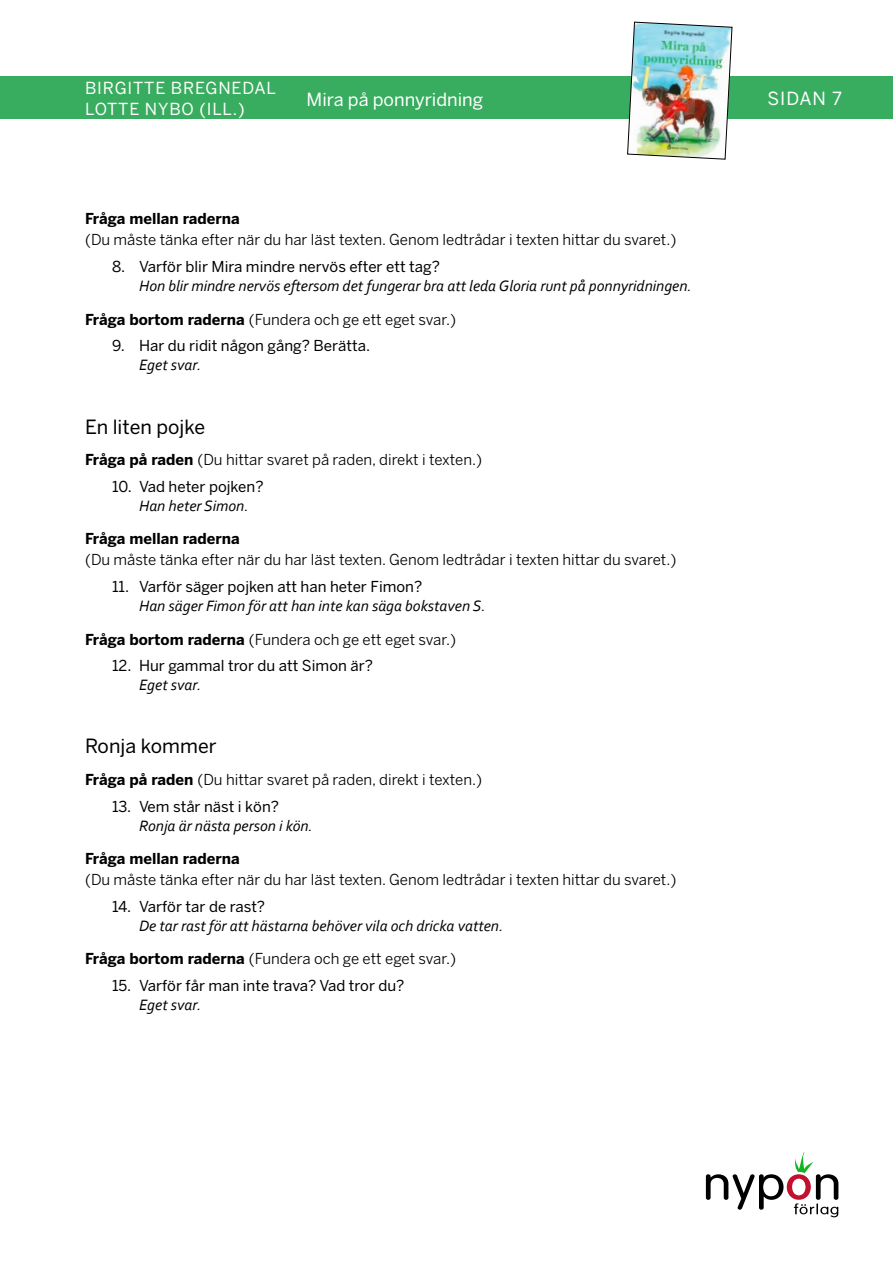
<style>
.page{position:relative;width:893px;height:1263px;background:#fff}
.page>*{position:absolute;margin:0;border:0;box-sizing:border-box;transform-origin:0 0}
.t1{font:19.5px "Benton Sans";color:#000}
.t2{font:18px "Benton Sans";color:#fff}
.t3{font:16.5px/21.6px "Benton Sans";letter-spacing:.05em;color:#fff}
.t4{font:italic 15.75px "Corbel";color:#000}
.t5{font:15px "Benton Sans";color:#000}
.t6{font:15px "Benton Sans";color:#000}
.t7{font:700 15px "Benton Sans";color:#000}
.s1{font-weight:700}
</style>
<div class="page">
<svg style="left:706px;top:1152px;width:132px;height:65px"></svg>
<div style="left:0;top:77px;width:893px;height:42px;background:#39ad5f"></div>
<img style="left:627px;top:21px;width:106px;height:139px">
<p class="t3" style="left:85px;top:77px;width:192px">BIRGITTE BREGNEDAL<br>LOTTE NYBO (ILL.)</p>
<p class="t2" style="left:307px;top:89px;width:178px">Mira på ponnyridning</p>
<p class="t2" style="left:768px;top:88px;width:76px">SIDAN 7</p>
<p class="t7" style="left:85px;top:210px;width:156px">Fråga mellan raderna</p>
<p class="t5" style="left:85px;top:231px;width:593px">(Du måste tänka efter när du har läst texten. Genom ledtrådar i texten hittar du svaret.)</p>
<p class="t6" style="left:112px;top:258px;width:330px">8. Varför blir Mira mindre nervös efter ett tag?</p>
<p class="t4" style="left:139px;top:276px;width:554px">Hon blir mindre nervös eftersom det fungerar bra att leda Gloria runt på ponnyridningen.</p>
<p class="t5" style="left:85px;top:310px;width:373px"><span class="s1">Fråga bortom raderna</span> (Fundera och ge ett eget svar.)</p>
<p class="t6" style="left:112px;top:337px;width:260px">9. Har du ridit någon gång? Berätta.</p>
<p class="t4" style="left:139px;top:355px;width:64px">Eget svar.</p>
<h1 class="t1" style="left:85px;top:415px;width:122px">En liten pojke</h1>
<p class="t5" style="left:85px;top:451px;width:399px"><span class="s1">Fråga på raden</span> (Du hittar svaret på raden, direkt i texten.)</p>
<p class="t6" style="left:112px;top:477px;width:153px">10. Vad heter pojken?</p>
<p class="t4" style="left:139px;top:496px;width:111px">Han heter Simon.</p>
<p class="t7" style="left:85px;top:530px;width:156px">Fråga mellan raderna</p>
<p class="t5" style="left:85px;top:551px;width:593px">(Du måste tänka efter när du har läst texten. Genom ledtrådar i texten hittar du svaret.)</p>
<p class="t6" style="left:112px;top:578px;width:312px">11. Varför säger pojken att han heter Fimon?</p>
<p class="t4" style="left:139px;top:596px;width:348px">Han säger Fimon för att han inte kan säga bokstaven S.</p>
<p class="t5" style="left:85px;top:630px;width:373px"><span class="s1">Fråga bortom raderna</span> (Fundera och ge ett eget svar.)</p>
<p class="t6" style="left:112px;top:657px;width:262px">12. Hur gammal tror du att Simon är?</p>
<p class="t4" style="left:139px;top:675px;width:64px">Eget svar.</p>
<h1 class="t1" style="left:85px;top:735px;width:133px">Ronja kommer</h1>
<p class="t5" style="left:85px;top:771px;width:399px"><span class="s1">Fråga på raden</span> (Du hittar svaret på raden, direkt i texten.)</p>
<p class="t6" style="left:112px;top:797px;width:169px">13. Vem står näst i kön?</p>
<p class="t4" style="left:139px;top:815px;width:175px">Ronja är nästa person i kön.</p>
<p class="t7" style="left:85px;top:850px;width:156px">Fråga mellan raderna</p>
<p class="t5" style="left:85px;top:871px;width:593px">(Du måste tänka efter när du har läst texten. Genom ledtrådar i texten hittar du svaret.)</p>
<p class="t6" style="left:112px;top:897px;width:155px">14. Varför tar de rast?</p>
<p class="t4" style="left:139px;top:916px;width:366px">De tar rast för att hästarna behöver vila och dricka vatten.</p>
<p class="t5" style="left:85px;top:950px;width:373px"><span class="s1">Fråga bortom raderna</span> (Fundera och ge ett eget svar.)</p>
<p class="t6" style="left:112px;top:977px;width:294px">15. Varför får man inte trava? Vad tror du?</p>
<p class="t4" style="left:139px;top:995px;width:64px">Eget svar.</p>
</div>
